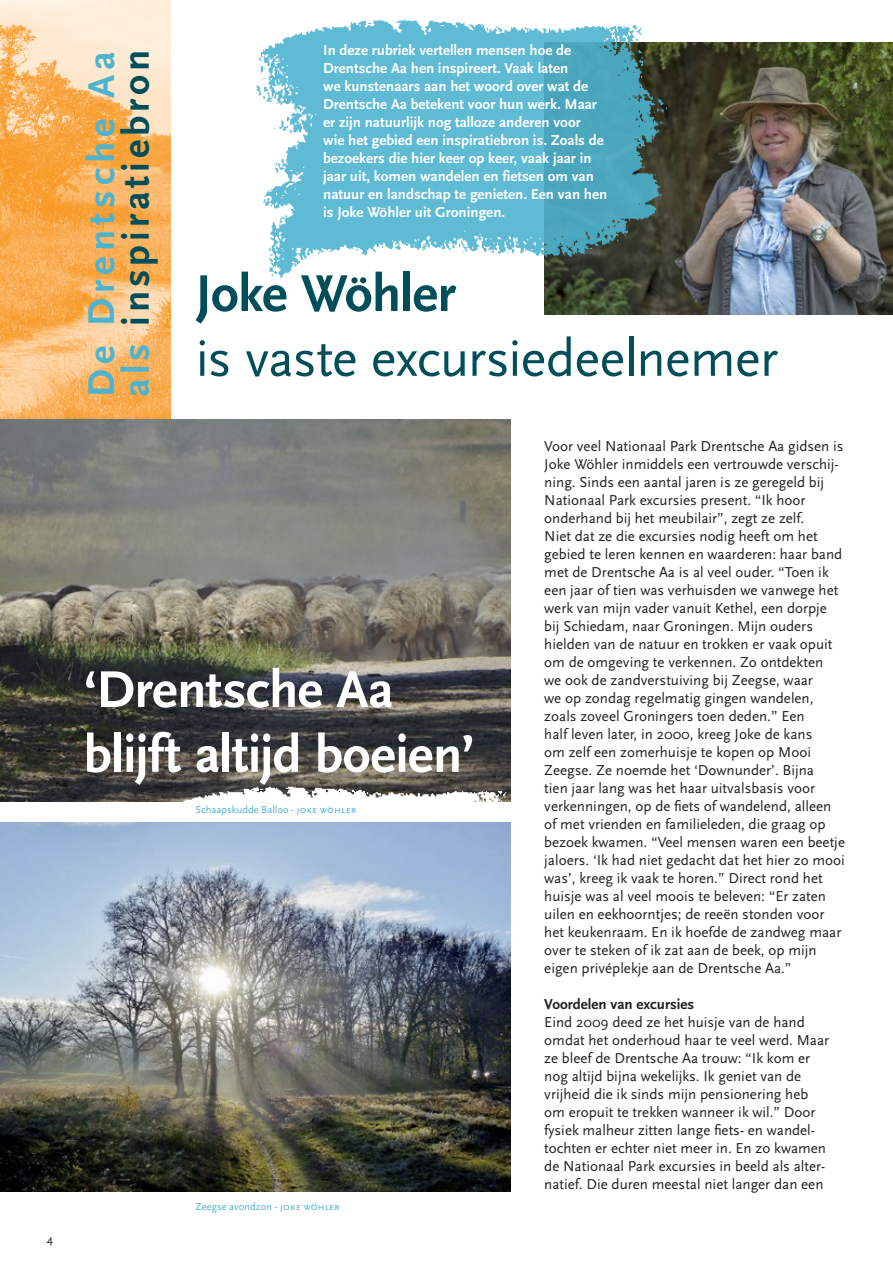
<style>
.page{position:relative;width:893px;height:1263px;background:#fff}
.page>*{position:absolute;margin:0;border:0;box-sizing:border-box;transform-origin:0 0}
.t1{font:700 54px/64.8px "Scala Sans OT";letter-spacing:-.015em;color:#fff}
.t2{font:54px "Scala Sans OT";letter-spacing:-.01em;color:#004e59}
.t3{font:700 54px "Scala Sans OT";letter-spacing:-.015em;color:#004e59}
.t4{font:700 39px/34.5px "Scala Sans OT";letter-spacing:.1em;color:#4db3cf}
.t5{font:15px/18px "Scala Sans OT";color:#231f20}
.t6{font:700 15px/18px "Scala Sans OT";color:#fff}
.t7{font:700 15px "Scala Sans OT";color:#231f20}
.t8{font:12px "Scala Sans OT";color:#231f20}
.t9{font:10.5px "Scala Sans OT";color:#4db3cf}
.s1{color:#004e59}
</style>
<div class="page">
<img style="left:0;top:0;width:170px;height:420px">
<img style="left:0;top:420px;width:510px;height:381px">
<img style="left:0;top:823px;width:510px;height:369px">
<img style="left:545px;top:43px;width:348px;height:272px">
<img style="left:256px;top:19px;width:424px;height:269px">
<img style="left:153px;top:764px;width:358px;height:38px">
<p class="t8" style="left:47px;top:1233px;width:8px">4</p>
<h2 class="t4" style="left:85px;top:396px;width:348px;rotate:-90deg">De Drentsche Aa als <span class="s1">inspiratiebron</span></h2>
<p class="t6" style="left:323px;top:42px;width:286px">In deze rubriek vertellen mensen hoe de Drentsche Aa hen inspireert. Vaak laten<br>we kunstenaars aan het woord over wat de Drentsche Aa betekent voor hun werk. Maar er zijn natuurlijk nog talloze anderen voor<br>wie het gebied een inspiratiebron is. Zoals de bezoekers die hier keer op keer, vaak jaar in jaar uit, komen wandelen en fietsen om van natuur en landschap te genieten. Een van hen is Joke Wöhler uit Groningen.</p>
<h1 class="t3" style="left:196px;top:263px;width:262px">Joke Wöhler</h1>
<h1 class="t2" style="left:196px;top:329px;width:584px">is vaste excursiedeelnemer</h1>
<h1 class="t1" style="left:84px;top:658px;width:392px">‘Drentsche Aa blijft altijd boeien’</h1>
<p class="t9" style="left:196px;top:804px;width:162px">Schaapskudde Balloo - joke wöhler</p>
<p class="t9" style="left:196px;top:1201px;width:146px">Zeegse avondzon - joke wöhler</p>
<p class="t5" style="left:544px;top:438px;width:302px">Voor veel Nationaal Park Drentsche Aa gidsen is Joke Wöhler inmiddels een vertrouwde verschij&shy;ning. Sinds een aantal jaren is ze geregeld bij Nationaal Park excursies present. “Ik hoor onderhand bij het meubilair”, zegt ze zelf.<br>Niet dat ze die excursies nodig heeft om het gebied te leren kennen en waarderen: haar band met de Drentsche Aa is al veel ouder. “Toen ik een jaar of tien was verhuisden we vanwege het werk van mijn vader vanuit Kethel, een dorpje bij Schiedam, naar Groningen. Mijn ouders hielden van de natuur en trokken er vaak opuit om de omgeving te verkennen. Zo ontdekten<br>we ook de zandverstuiving bij Zeegse, waar<br>we op zondag regelmatig gingen wandelen, zoals zoveel Groningers toen deden.” Een<br>half leven later, in 2000, kreeg Joke de kans<br>om zelf een zomerhuisje te kopen op Mooi Zeegse. Ze noemde het ‘Downunder’. Bijna<br>tien jaar lang was het haar uitvalsbasis voor verkenningen, op de fiets of wandelend, alleen of met vrienden en familieleden, die graag op bezoek kwamen. “Veel mensen waren een beetje jaloers. ‘Ik had niet gedacht dat het hier zo mooi was’, kreeg ik vaak te horen.” Direct rond het huisje was al veel moois te beleven: “Er zaten uilen en eekhoorntjes; de reeën stonden voor het keukenraam. En ik hoefde de zandweg maar over te steken of ik zat aan de beek, op mijn eigen privéplekje aan de Drentsche Aa.”</p>
<p class="t7" style="left:544px;top:996px;width:151px">Voordelen van excursies</p>
<p class="t5" style="left:544px;top:1014px;width:286px">Eind 2009 deed ze het huisje van de hand omdat het onderhoud haar te veel werd. Maar ze bleef de Drentsche Aa trouw: “Ik kom er nog altijd bijna wekelijks. Ik geniet van de vrijheid die ik sinds mijn pensionering heb om eropuit te trekken wanneer ik wil.” Door fysiek malheur zitten lange fiets- en wandel&shy;tochten er echter niet meer in. En zo kwamen de Nationaal Park excursies in beeld als alter&shy;natief. Die duren meestal niet langer dan een</p>
</div>
